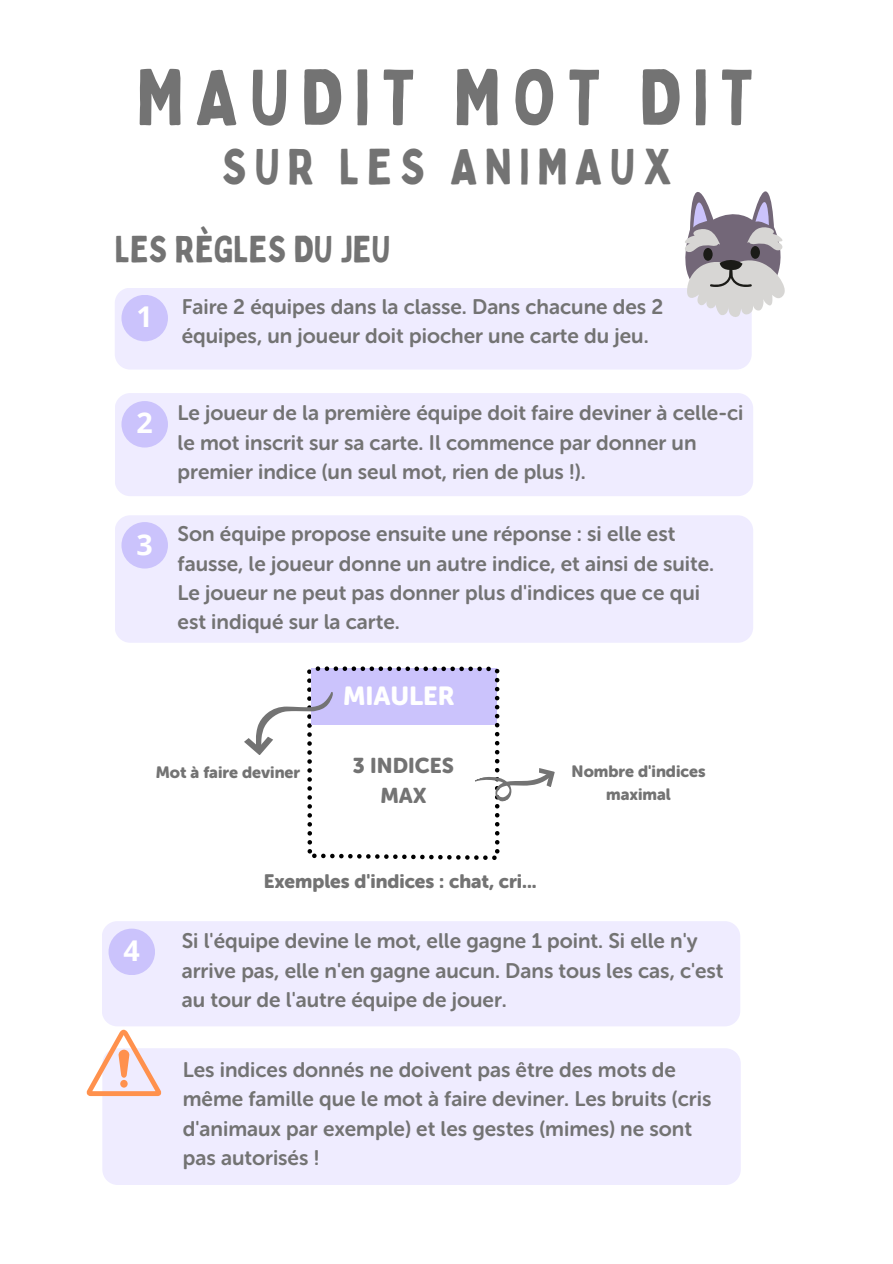
<style>
.page{position:relative;width:893px;height:1264px;background:#fff}
.page>*{position:absolute;margin:0;border:0;box-sizing:border-box;transform-origin:0 0}
.t1{font:77.4px "Bobby Jones";letter-spacing:.15em;color:#737373}
.t2{font:49.65px "Bobby Jones";letter-spacing:.15em;color:#737373}
.t3{font:36.9px "Bobby Jones";color:#737373}
.t4{font:700 28.65px "Open Sans";color:#fff}
.t5{font:25.95px "Museo Sans Rounded 900";color:#fff}
.t6{font:21.3px/29.7px "Museo Sans Rounded 900";color:#737373;text-align:center}
.t7{font:21px/29.2px "Museo Sans Rounded 700";color:#737373}
.t8{font:19.35px "Museo Sans Rounded 900";color:#737373}
.t9{font:16.35px/22.6px "Museo Sans Rounded 900";color:#737373;text-align:center}
</style>
<div class="page">
<div style="left:115px;top:288px;width:636px;height:81px;background:#efecff;border-radius:15px"></div>
<div style="left:121px;top:295px;width:47px;height:46px;background:#cbc3fc;border-radius:50%"></div>
<svg style="left:685px;top:191px;width:100px;height:137px"></svg>
<div style="left:115px;top:393px;width:638px;height:103px;background:#efecff;border-radius:15px"></div>
<div style="left:121px;top:401px;width:47px;height:46px;background:#cbc3fc;border-radius:50%"></div>
<div style="left:102px;top:1048px;width:638px;height:136px;background:#efecff;border-radius:15px"></div>
<svg style="left:86px;top:1029px;width:75px;height:67px"></svg>
<svg style="left:244px;top:666px;width:311px;height:194px"></svg>
<div style="left:115px;top:515px;width:638px;height:127px;background:#efecff;border-radius:15px"></div>
<div style="left:121px;top:522px;width:47px;height:46px;background:#cbc3fc;border-radius:50%"></div>
<div style="left:102px;top:921px;width:638px;height:105px;background:#efecff;border-radius:15px"></div>
<div style="left:108px;top:928px;width:47px;height:47px;background:#cbc3fc;border-radius:50%"></div>
<h1 class="t1" style="left:136px;top:48px;width:618px">MAUDIT MOT DIT</h1>
<h2 class="t2" style="left:221px;top:135px;width:452px">SUR LES ANIMAUX</h2>
<h3 class="t3" style="left:115px;top:226px;width:277px">LES RÈGLES DU JEU</h3>
<p class="t7" style="left:182px;top:292px;width:483px">Faire 2 équipes dans la classe. Dans chacune des 2 équipes, un joueur doit piocher une carte du jeu.</p>
<h3 class="t4" style="left:136px;top:297px;width:18px">1</h3>
<h3 class="t4" style="left:136px;top:403px;width:18px">2</h3>
<p class="t7" style="left:178px;top:398px;width:567px">Le joueur de la première équipe doit faire deviner à celle-ci le mot inscrit sur sa carte. Il commence par donner un premier indice (un seul mot, rien de plus !).</p>
<h3 class="t4" style="left:136px;top:524px;width:18px">3</h3>
<p class="t7" style="left:178px;top:519px;width:538px">Son équipe propose ensuite une réponse : si elle est fausse, le joueur donne un autre indice, et ainsi de suite.<br>Le joueur ne peut pas donner plus d'indices que ce qui est indiqué sur la carte.</p>
<p class="t5" style="left:343px;top:680px;width:113px">MIAULER</p>
<p class="t9" style="left:156px;top:761px;width:146px">Mot à faire deviner</p>
<p class="t6" style="left:353px;top:751px;width:102px">3 INDICES<br>MAX</p>
<p class="t9" style="left:571px;top:760px;width:135px">Nombre d'indices maximal</p>
<p class="t8" style="left:264px;top:869px;width:274px">Exemples d'indices : chat, cri...</p>
<h3 class="t4" style="left:124px;top:930px;width:18px">4</h3>
<p class="t7" style="left:182px;top:926px;width:543px">Si l'équipe devine le mot, elle gagne 1 point. Si elle n'y arrive pas, elle n'en gagne aucun. Dans tous les cas, c'est au tour de l'autre équipe de jouer.</p>
<p class="t7" style="left:183px;top:1055px;width:530px">Les indices donnés ne doivent pas être des mots de même famille que le mot à faire deviner. Les bruits (cris d'animaux par exemple) et les gestes (mimes) ne sont pas autorisés !</p>
</div>
